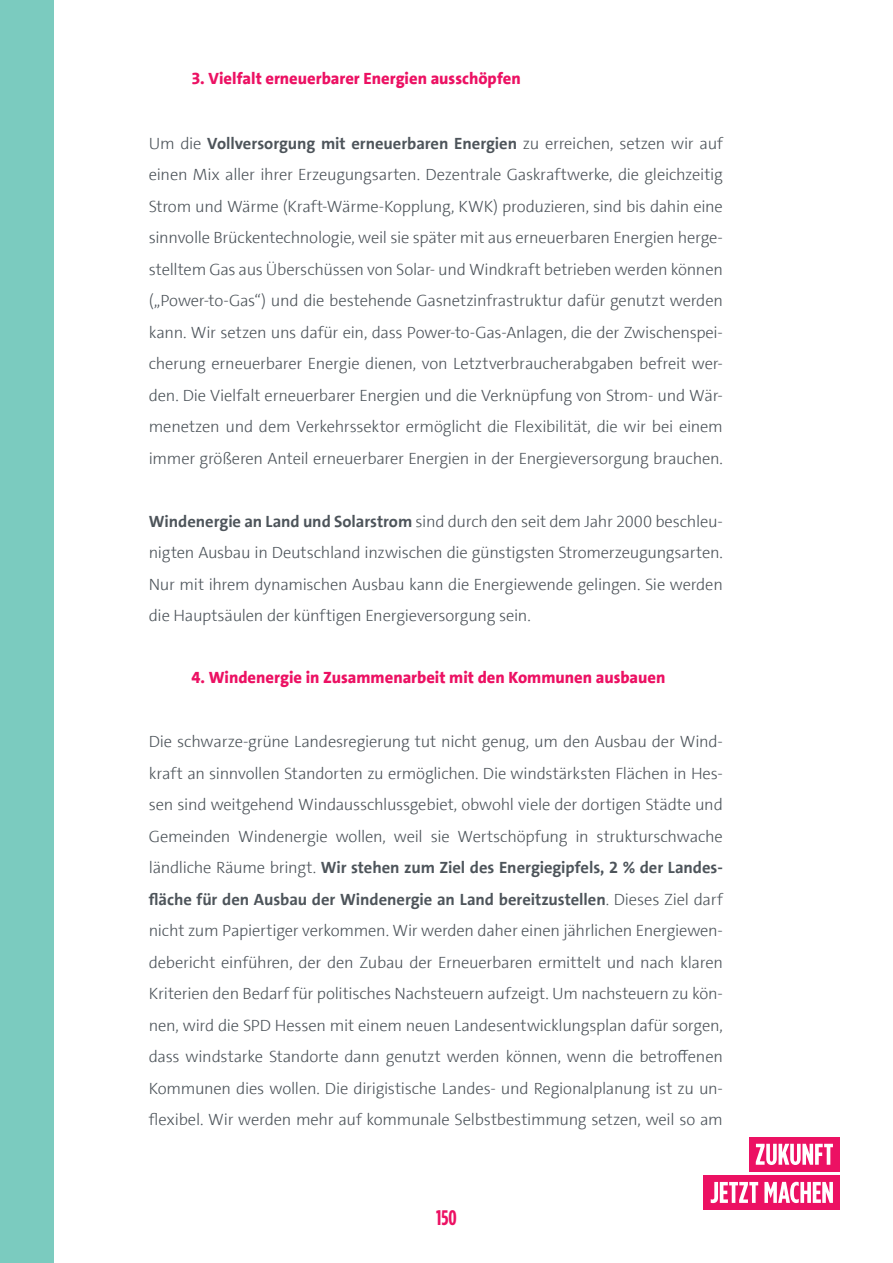
<style>
.page{position:relative;width:893px;height:1263px;background:#fff}
.page>*{position:absolute;margin:0;border:0;box-sizing:border-box;transform-origin:0 0}
.t1{font:700 21px "Gotham Condensed";color:#ec1163}
.t2{font:300 16.5px/31.5px "SPD The Sans";letter-spacing:-.015em;color:#4d545a;text-align:justify}
.t3{font:800 16.5px "SPD The Sans";color:#ec1163}
.s1{font-weight:700}
</style>
<div class="page">
<div style="left:0;top:0;width:53px;height:1263px;background:#7bcbbf"></div>
<div style="left:749px;top:1137px;width:91px;height:34px;background:#ec1163"></div>
<svg style="left:756px;top:1144px;width:77px;height:21px"></svg>
<div style="left:704px;top:1175px;width:136px;height:35px;background:#ec1163"></div>
<svg style="left:711px;top:1182px;width:122px;height:21px"></svg>
<p class="t3" style="left:191px;top:68px;width:331px">3. Vielfalt erneuerbarer Energien ausschöpfen</p>
<p class="t2" style="left:149px;top:127px;width:576px">Um die <span class="s1">Vollversorgung mit erneuerbaren Energien</span> zu erreichen, setzen wir auf einen Mix aller ihrer Erzeugungsarten. Dezentrale Gaskraftwerke, die gleichzeitig Strom und Wärme (Kraft-Wärme-Kopplung, KWK) produzieren, sind bis dahin eine sinnvolle Brückentechnologie, weil sie später mit aus erneuerbaren Energien herge&shy;stelltem Gas aus Überschüssen von Solar- und Windkraft betrieben werden können („Power-to-Gas“) und die bestehende Gasnetzinfrastruktur dafür genutzt werden kann. Wir setzen uns dafür ein, dass Power-to-Gas-Anlagen, die der Zwischenspei&shy;cherung erneuerbarer Energie dienen, von Letztverbraucherabgaben befreit wer&shy;den. Die Vielfalt erneuerbarer Energien und die Verknüpfung von Strom- und Wär&shy;menetzen und dem Verkehrssektor ermöglicht die Flexibilität, die wir bei einem immer größeren Anteil erneuerbarer Energien in der Energieversorgung brauchen.</p>
<p class="t2" style="left:149px;top:505px;width:576px"><span class="s1">Windenergie an Land und Solarstrom</span> sind durch den seit dem Jahr 2000 beschleu&shy;nigten Ausbau in Deutschland inzwischen die günstigsten Stromerzeugungsarten.<br>Nur mit ihrem dynamischen Ausbau kann die Energiewende gelingen. Sie werden die Hauptsäulen der künftigen Energieversorgung sein.</p>
<p class="t3" style="left:191px;top:666px;width:476px">4. Windenergie in Zusammenarbeit mit den Kommunen ausbauen</p>
<p class="t2" style="left:149px;top:726px;width:576px">Die schwarze-grüne Landesregierung tut nicht genug, um den Ausbau der Wind&shy;kraft an sinnvollen Standorten zu ermöglichen. Die windstärksten Flächen in Hes&shy;sen sind weitgehend Windausschlussgebiet, obwohl viele der dortigen Städte und Gemeinden Windenergie wollen, weil sie Wertschöpfung in strukturschwache ländliche Räume bringt. <span class="s1">Wir stehen zum Ziel des Energiegipfels, 2 % der Landes&shy;fläche für den Ausbau der Windenergie an Land bereitzustellen</span>. Dieses Ziel darf nicht zum Papiertiger verkommen. Wir werden daher einen jährlichen Energiewen&shy;debericht einführen, der den Zubau der Erneuerbaren ermittelt und nach klaren Kriterien den Bedarf für politisches Nachsteuern aufzeigt. Um nachsteuern zu kön&shy;nen, wird die SPD Hessen mit einem neuen Landesentwicklungsplan dafür sorgen, dass windstarke Standorte dann genutzt werden können, wenn die betroffenen Kommunen dies wollen. Die dirigistische Landes- und Regionalplanung ist zu un&shy;flexibel. Wir werden mehr auf kommunale Selbstbestimmung setzen, weil so am</p>
<p class="t1" style="left:436px;top:1205px;width:22px">150</p>
</div>
